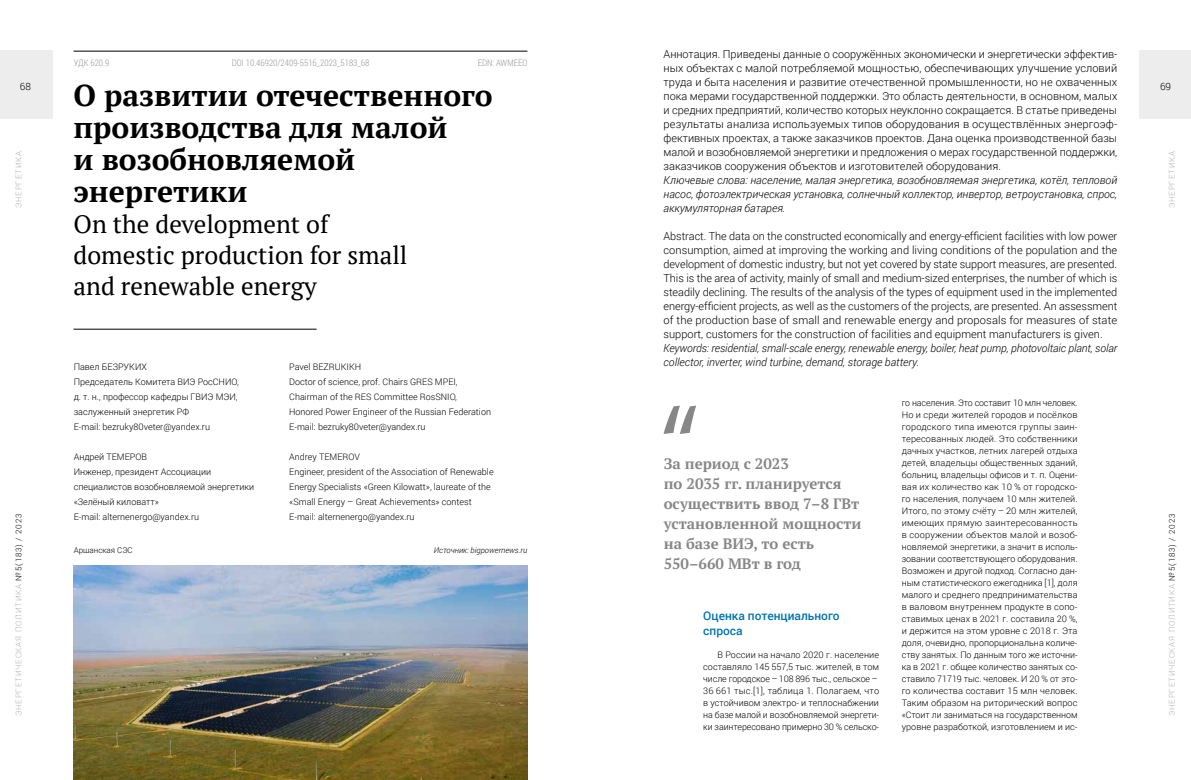
<style>
.page{position:relative;width:1191px;height:780px;background:#fff}
.page>*{position:absolute;margin:0;border:0;box-sizing:border-box;transform-origin:0 0}
.t1{font:700 30px/32px "PT Serif";color:#000}
.t2{font:25px/31px "PT Serif";color:#000}
.t3{font:700 15px/20px "PT Serif";color:#878787}
.t4{font:500 12px/14.4px "Roboto";color:#0074b1}
.t5{font:300 11px/14px "Roboto";color:#000;text-align:justify}
.t6{font:italic 300 11px/14px "Roboto";letter-spacing:-.005em;color:#000;text-align:justify}
.t7{font:300 10px "Roboto";color:#000}
.t8{font:300 9px/12px "Roboto";color:#000}
.t9{font:300 9px "Roboto Condensed";color:#9d9d9c}
.t10{font:300 8px "Roboto";letter-spacing:.1em;color:#b3b2b2}
.t11{font:italic 300 8px "Roboto";color:#000}
.t12{font:300 8px "Roboto";letter-spacing:.1em;color:#b0b0b0}
.t13{font:300 8px "Roboto";color:#000}
.s1{color:#000}
</style>
<div class="page">
<div style="left:1139px;top:51px;width:52px;height:68px;background:#ededed"></div>
<div style="left:0;top:51px;width:52px;height:68px;background:#ededed"></div>
<svg style="left:663px;top:405px;width:33px;height:29px"></svg>
<img style="left:74px;top:565px;width:453px;height:215px">
<hr style="left:74px;top:51px;width:453px;height:1px;background:#000">
<hr style="left:74px;top:328px;width:243px;height:1px;background:#000">
<p class="t5" style="left:663px;top:46px;width:455px">Аннотация. Приведены данные о сооружённых экономически и энергетически эффектив&shy;ных объектах с малой потребляемой мощностью, обеспечивающих улучшение условий труда и быта населения и развитие отечественной промышленности, но не охваченных пока мерами государственной поддержки. Это область деятельности, в основном, малых и средних предприятий, количество которых неуклонно сокращается. В статье приведены результаты анализа используемых типов оборудования в осуществлённых энергоэф&shy;фективных проектах, а также заказчиков проектов. Дана оценка производственной базы малой и возобновляемой энергетики и предложения о мерах государственной поддержки, заказчиков сооружения объектов и изготовителей оборудования.</p>
<p class="t6" style="left:663px;top:172px;width:455px">Ключевые слова: население, малая энергетика, возобновляемая энергетика, котёл, тепловой насос, фотоэлектрическая установка, солнечный коллектор, инвертор, ветроустановка, спрос, аккумуляторная батарея.</p>
<p class="t5" style="left:663px;top:228px;width:455px">Abstract. The data on the constructed economically and energy-efficient facilities with low power consumption, aimed at improving the working and living conditions of the population and the development of domestic industry, but not yet covered by state support measures, are presented.<br>This is the area of activity, mainly of small and medium-sized enterprises, the number of which is steadily declining. The results of the analysis of the types of equipment used in the implemented energy-efficient projects, as well as the customers of the projects, are presented. An assessment of the production base of small and renewable energy and proposals for measures of state support, customers for the construction of facilities and equipment manufacturers is given.</p>
<p class="t6" style="left:663px;top:340px;width:455px">Keywords: residential, small-scale energy, renewable energy, boiler, heat pump, photovoltaic plant, solar collector, inverter, wind turbine, demand, storage battery.</p>
<p class="t8" style="left:901px;top:396px;width:177px;text-align:justify">го населения. Это составит 10 млн человек.<br>Но и среди жителей городов и посёлков городского типа имеются группы заин&shy;тересованных людей. Это собственники дачных участков, летних лагерей отдыха детей, владельцы общественных зданий, больниц, владельцы офисов и т. п. Оцени&shy;вая их количество как 10 % от городско&shy;го населения, получаем 10 млн жителей.<br>Итого, по этому счёту – 20 млн жителей, имеющих прямую заинтересованность в сооружении объектов малой и возоб&shy;новляемой энергетики, а значит в исполь&shy;зовании соответствующего оборудования.<br>Возможен и другой подход. Согласно дан&shy;ным статистического ежегодника [1], доля малого и среднего предпринимательства в валовом внутреннем продукте в сопо&shy;ставимых ценах в 2021 г. составила 20 %, и держится на этом уровне с 2018 г. Эта доля, очевидно, пропорциональна количе&shy;ству занятых. По данным того же источни&shy;ка в 2021 г. общее количество занятых со&shy;ставило 71719 тыс. человек. И 20 % от это&shy;го количества составит 15 млн человек.<br>Таким образом на риторический вопрос «Стоит ли заниматься на государственном уровне разработкой, изготовлением и ис-</p>
<p class="t9" style="left:74px;top:57px;width:37px">УДК 620.9</p>
<p class="t9" style="left:232px;top:57px;width:139px">DOI 10.46920/2409-5516_2023_5183_68</p>
<p class="t9" style="left:477px;top:57px;width:51px">EDN: AWMEEO</p>
<p class="t7" style="left:20px;top:80px;width:13px">68</p>
<p class="t7" style="left:1160px;top:80px;width:13px">69</p>
<h1 class="t1" style="left:74px;top:78px;width:421px">О развитии отечественного производства для малой<br>и возобновляемой энергетики</h1>
<h2 class="t2" style="left:74px;top:208px;width:335px">On the development of domestic production for small and renewable energy</h2>
<p class="t12" style="left:13px;top:208px;width:59px;rotate:-90deg">ЭНЕРГЕТИКА</p>
<p class="t12" style="left:1166px;top:208px;width:59px;rotate:-90deg">ЭНЕРГЕТИКА</p>
<p class="t8" style="left:289px;top:359px;width:203px;line-height:15px">Pavel BEZRUKIKH<br>Doctor of science, prof. Chairs GRES MPEI, Chairman of the RES Committee RosSNIO, Honored Power Engineer of the Russian Federation E-mail: bezruky80veter@yandex.ru</p>
<p class="t8" style="left:289px;top:449px;width:206px;line-height:15px">Andrey TEMEROV<br>Engineer, president of the Association of Renewable Energy Specialists «Green Kilowatt», laureate of the «Small Energy – Great Achievements» contest E-mail: alternenergo@yandex.ru</p>
<p class="t8" style="left:74px;top:359px;width:166px;line-height:15px">Павел БЕЗРУКИХ<br>Председатель Комитета ВИЭ РосСНИО, д. т. н., профессор кафедры ГВИЭ МЭИ, заслуженный энергетик РФ<br>Е-mail: bezruky80veter@yandex.ru</p>
<p class="t8" style="left:74px;top:449px;width:182px;line-height:15px">Андрей ТЕМЕРОВ<br>Инженер, президент Ассоциации специалистов возобновляемой энергетики «Зелёный киловатт»<br>Е-mail: alternenergo@yandex.ru</p>
<h3 class="t3" style="left:663px;top:453px;width:199px">За период с 2023<br>по 2035 гг. планируется осуществить ввод 7–8 ГВт установленной мощности на базе ВИЭ, то есть<br>550–660 МВт в год</h3>
<p class="t10" style="left:13px;top:716px;width:204px;rotate:-90deg">ЭНЕРГЕТИЧЕСКАЯ ПОЛИТИКА <span class="s1">№5(183) / 2023</span></p>
<p class="t10" style="left:1166px;top:716px;width:204px;rotate:-90deg">ЭНЕРГЕТИЧЕСКАЯ ПОЛИТИКА <span class="s1">№5(183) / 2023</span></p>
<p class="t13" style="left:74px;top:545px;width:61px">Аршанская СЭС</p>
<p class="t11" style="left:434px;top:545px;width:95px">Источник: bigpowernews.ru</p>
<h3 class="t4" style="left:703px;top:608px;width:138px">Оценка потенциального спроса</h3>
<p class="t8" style="left:703px;top:648px;width:177px;text-indent:14px">В России на начало 2020 г. население составляло 145 557,5 тыс. жителей, в том числе городское – 108 896 тыс., сельское – 36 661 тыс.[1], таблица 1. Полагаем, что в устойчивом электро- и теплоснабжении на базе малой и возобновляемой энергети&shy;ки заинтересовано примерно 30 % сельско-</p>
</div>
